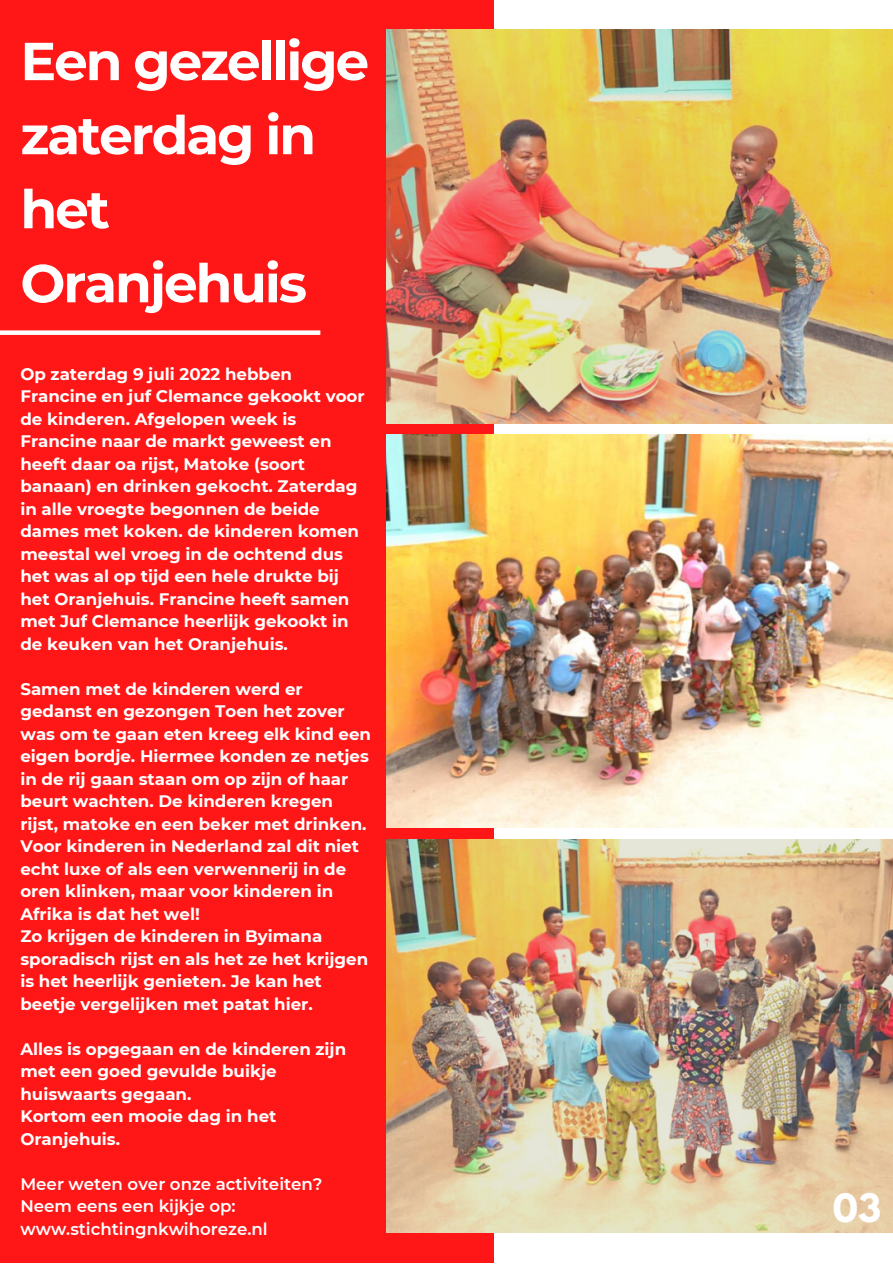
<style>
.page{position:relative;width:893px;height:1264px;background:#fff}
.page>*{position:absolute;margin:0;border:0;box-sizing:border-box;transform-origin:0 0}
.t1{font:700 53.4px/73.9px "Montserrat";letter-spacing:-.04em;color:#fff}
.t2{font:700 34.65px "League Spartan";color:#fff}
.t3{font:700 16.65px/22.5px "Montserrat";color:#fff}
.t4{font:600 16.65px/22.5px "Montserrat";color:#fff}
</style>
<div class="page">
<div style="left:0;top:0;width:493px;height:1262px;background:#ff1616"></div>
<img style="left:386px;top:29px;width:506px;height:394px">
<img style="left:386px;top:839px;width:506px;height:393px">
<img style="left:386px;top:434px;width:506px;height:394px">
<div style="left:0;top:330px;width:320px;height:5px;background:#fff"></div>
<h1 class="t1" style="left:20px;top:24px;width:350px">Een gezellige zaterdag in het<br>Oranjehuis</h1>
<p class="t3" style="left:20px;top:362px;width:346px">Op zaterdag 9 juli 2022 hebben Francine en juf Clemance gekookt voor de kinderen. Afgelopen week is Francine naar de markt geweest en heeft daar oa rijst, Matoke (soort banaan) en drinken gekocht. Zaterdag in alle vroegte begonnen de beide dames met koken. de kinderen komen meestal wel vroeg in de ochtend dus het was al op tijd een hele drukte bij het Oranjehuis. Francine heeft samen met Juf Clemance heerlijk gekookt in de keuken van het Oranjehuis.</p>
<p class="t3" style="left:20px;top:677px;width:352px">Samen met de kinderen werd er gedanst en gezongen Toen het zover was om te gaan eten kreeg elk kind een eigen bordje. Hiermee konden ze netjes in de rij gaan staan om op zijn of haar beurt wachten. De kinderen kregen rijst, matoke en een beker met drinken.<br>Voor kinderen in Nederland zal dit niet echt luxe of als een verwennerij in de oren klinken, maar voor kinderen in Afrika is dat het wel!<br>Zo krijgen de kinderen in Byimana sporadisch rijst en als het ze het krijgen is het heerlijk genieten. Je kan het beetje vergelijken met patat hier.</p>
<p class="t3" style="left:20px;top:1037px;width:327px">Alles is opgegaan en de kinderen zijn met een goed gevulde buikje huiswaarts gegaan.<br>Kortom een mooie dag in het<br>Oranjehuis.</p>
<p class="t4" style="left:20px;top:1172px;width:304px">Meer weten over onze activiteiten?<br>Neem eens een kijkje op: www.stichtingnkwihoreze.nl</p>
<h2 class="t2" style="left:832px;top:1191px;width:50px">03</h2>
</div>
